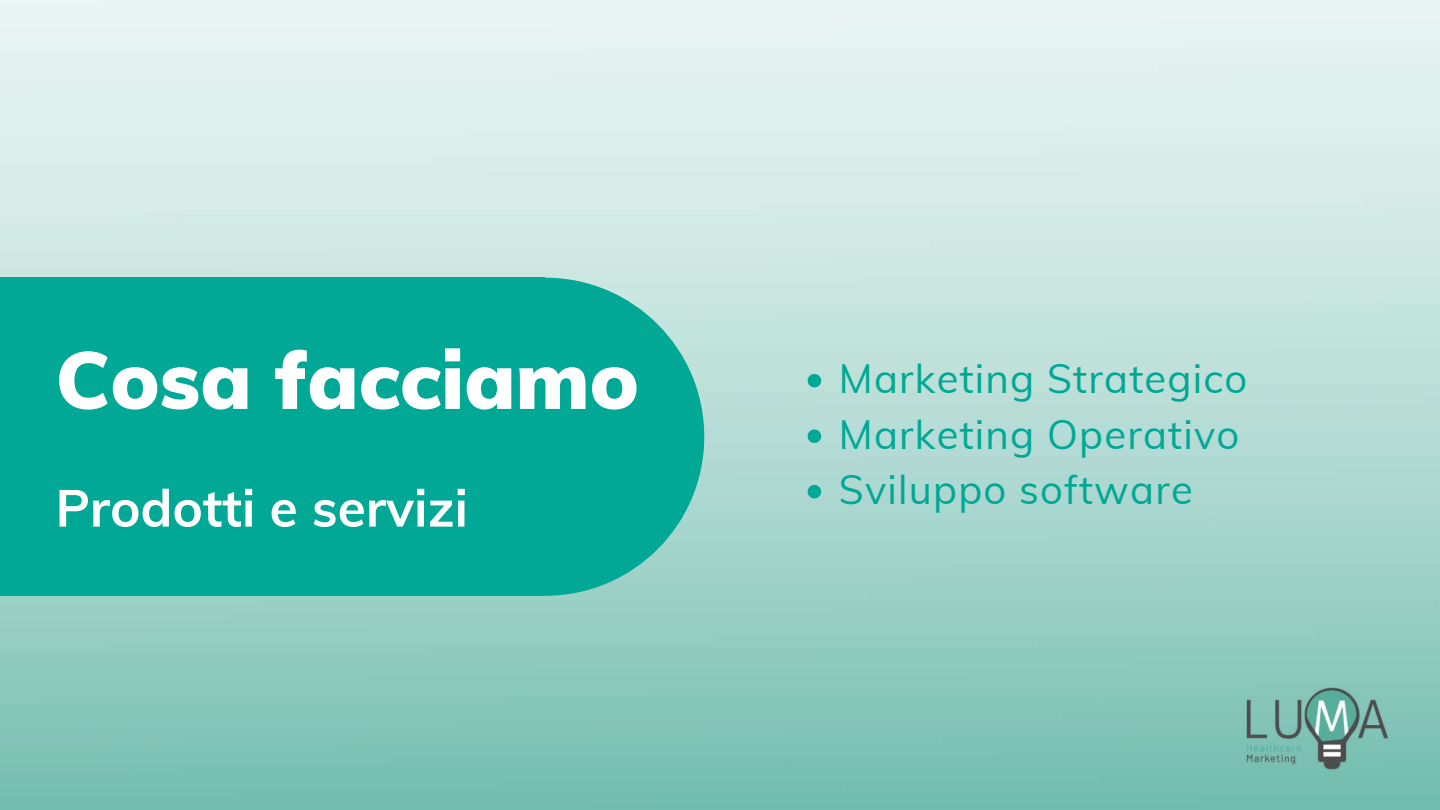
<style>
.page{position:relative;width:1440px;height:810px;background:#fff}
.page>*{position:absolute;margin:0;border:0;box-sizing:border-box;transform-origin:0 0}
.t1{font:900 80px "Muli";color:#fff}
.t2{font:700 51.5px "Muli";color:#fff}
.t3{font:40px/55.5px "Muli";letter-spacing:.03em;color:#00a895}
</style>
<div class="page">
<img style="left:0;top:0;width:1440px;height:810px">
<img style="left:1235px;top:675px;width:166px;height:107px">
<svg style="left:808px;top:374px;width:13px;height:13px"></svg>
<svg style="left:808px;top:429px;width:13px;height:14px"></svg>
<svg style="left:808px;top:485px;width:13px;height:13px"></svg>
<div style="left:0;top:278px;width:545px;height:318px;background:#00a895"></div>
<div style="left:386px;top:278px;width:318px;height:318px;background:#00a895;border-radius:50%"></div>
<h1 class="t1" style="left:56px;top:329px;width:585px">Cosa facciamo</h1>
<p class="t2" style="left:56px;top:475px;width:414px">Prodotti e servizi</p>
<p class="t3" style="left:839px;top:351px;width:410px">Marketing Strategico<br>Marketing Operativo<br>Sviluppo software</p>
</div>
